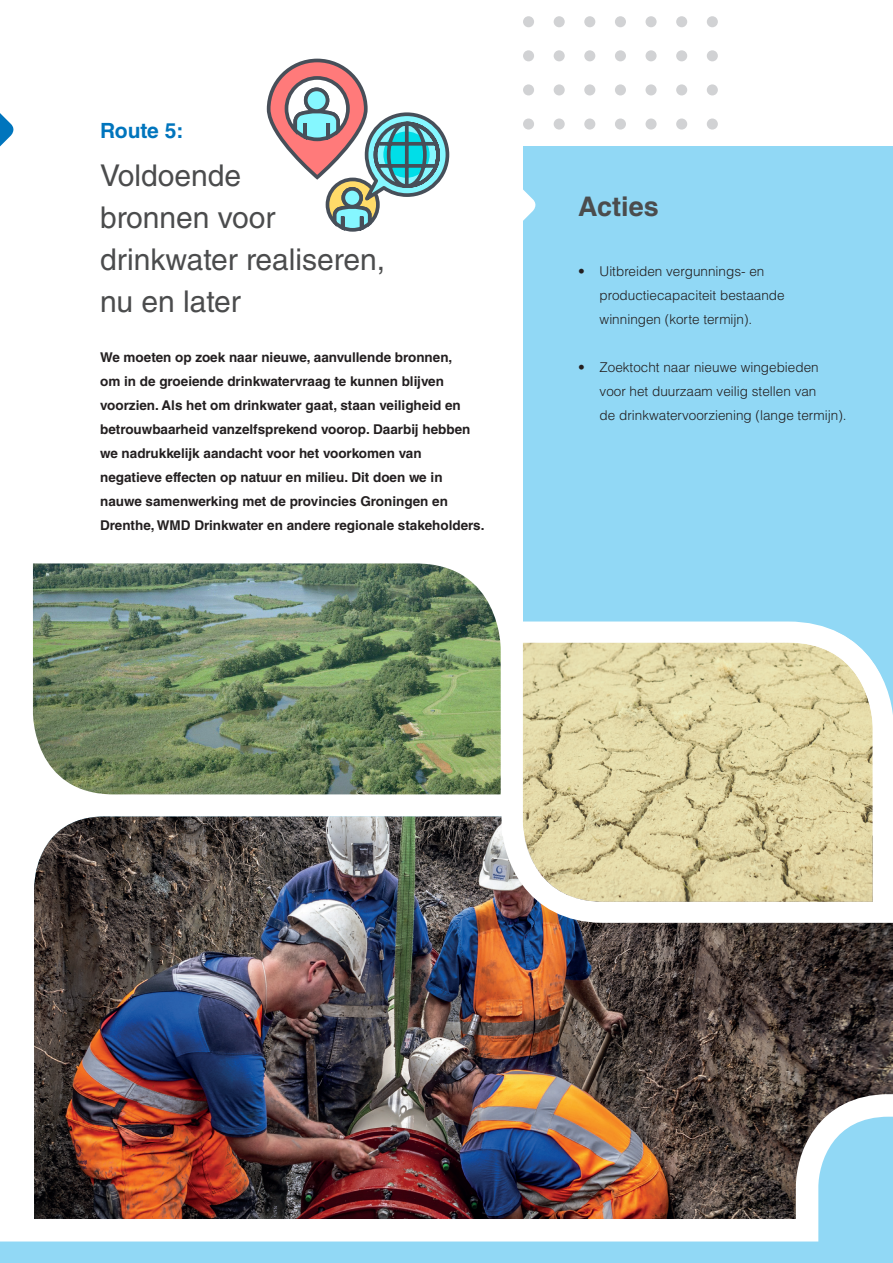
<style>
.page{position:relative;width:893px;height:1263px;background:#fff}
.page>*{position:absolute;margin:0;border:0;box-sizing:border-box;transform-origin:0 0}
.t1{font:30px/42px "Helvetica LT Std";color:#4b4c4d}
.t2{font:700 27px "Helvetica LT Std";color:#4b4c4d}
.t3{font:700 21px "Helvetica LT Std";letter-spacing:-.005em;color:#0075bd}
.t4{font:700 13.5px/24px "Helvetica LT Std";color:#231f20}
.t5{font:300 13.5px/24px "Helvetica LT Std";color:#231f20}
</style>
<div class="page">
<img style="left:34px;top:816px;width:859px;height:267px">
<img style="left:892px;top:933px;width:1px;height:126px">
<img style="left:0;top:1083px;width:893px;height:180px">
<div style="left:707px;top:16px;width:11px;height:11px;background:#d1d2d4;border-radius:50%"></div>
<div style="left:707px;top:50px;width:11px;height:11px;background:#d1d2d4;border-radius:50%"></div>
<div style="left:707px;top:84px;width:11px;height:11px;background:#d1d2d4;border-radius:50%"></div>
<div style="left:707px;top:118px;width:11px;height:12px;background:#d1d2d4;border-radius:50%"></div>
<div style="left:676px;top:16px;width:11px;height:11px;background:#d1d2d4;border-radius:50%"></div>
<div style="left:676px;top:50px;width:11px;height:11px;background:#d1d2d4;border-radius:50%"></div>
<div style="left:676px;top:84px;width:11px;height:11px;background:#d1d2d4;border-radius:50%"></div>
<div style="left:676px;top:118px;width:11px;height:12px;background:#d1d2d4;border-radius:50%"></div>
<div style="left:645px;top:16px;width:12px;height:11px;background:#d1d2d4;border-radius:50%"></div>
<div style="left:645px;top:50px;width:12px;height:11px;background:#d1d2d4;border-radius:50%"></div>
<div style="left:645px;top:84px;width:12px;height:11px;background:#d1d2d4;border-radius:50%"></div>
<div style="left:645px;top:118px;width:12px;height:12px;background:#d1d2d4;border-radius:50%"></div>
<div style="left:615px;top:16px;width:11px;height:11px;background:#d1d2d4;border-radius:50%"></div>
<div style="left:615px;top:50px;width:11px;height:11px;background:#d1d2d4;border-radius:50%"></div>
<div style="left:615px;top:84px;width:11px;height:11px;background:#d1d2d4;border-radius:50%"></div>
<div style="left:615px;top:118px;width:11px;height:12px;background:#d1d2d4;border-radius:50%"></div>
<div style="left:584px;top:16px;width:11px;height:11px;background:#d1d2d4;border-radius:50%"></div>
<div style="left:584px;top:50px;width:11px;height:11px;background:#d1d2d4;border-radius:50%"></div>
<div style="left:584px;top:84px;width:11px;height:11px;background:#d1d2d4;border-radius:50%"></div>
<div style="left:584px;top:118px;width:11px;height:12px;background:#d1d2d4;border-radius:50%"></div>
<div style="left:554px;top:16px;width:11px;height:11px;background:#d1d2d4;border-radius:50%"></div>
<div style="left:554px;top:50px;width:11px;height:11px;background:#d1d2d4;border-radius:50%"></div>
<div style="left:554px;top:84px;width:11px;height:11px;background:#d1d2d4;border-radius:50%"></div>
<div style="left:554px;top:118px;width:11px;height:12px;background:#d1d2d4;border-radius:50%"></div>
<div style="left:523px;top:16px;width:11px;height:11px;background:#d1d2d4;border-radius:50%"></div>
<div style="left:523px;top:50px;width:11px;height:11px;background:#d1d2d4;border-radius:50%"></div>
<div style="left:523px;top:84px;width:11px;height:11px;background:#d1d2d4;border-radius:50%"></div>
<div style="left:523px;top:118px;width:11px;height:12px;background:#d1d2d4;border-radius:50%"></div>
<div style="left:523px;top:147px;width:370px;height:596px;background:#91d8f5"></div>
<svg style="left:0;top:113px;width:14px;height:34px"></svg>
<svg style="left:523px;top:189px;width:13px;height:32px"></svg>
<svg style="left:491px;top:621px;width:402px;height:312px"></svg>
<svg style="left:266px;top:58px;width:184px;height:174px"></svg>
<div style="left:306px;top:89px;width:21px;height:22px;background:#85f7ff;border-radius:50%"></div>
<div style="left:304px;top:88px;width:25px;height:25px;border:4px solid #474f59;border-radius:50%"></div>
<img style="left:33px;top:563px;width:468px;height:231px">
<p class="t3" style="left:100px;top:117px;width:85px">Route 5:</p>
<p class="t1" style="left:100px;top:155px;width:286px">Voldoende<br>bronnen voor drinkwater realiseren, nu en later</p>
<p class="t4" style="left:100px;top:345px;width:386px">We moeten op zoek naar nieuwe, aanvullende bronnen,<br>om in de groeiende drinkwatervraag te kunnen blijven voorzien. Als het om drinkwater gaat, staan veiligheid en betrouwbaarheid vanzelfsprekend voorop. Daarbij hebben we nadrukkelijk aandacht voor het voorkomen van negatieve effecten op natuur en milieu. Dit doen we in nauwe samenwerking met de provincies Groningen en Drenthe, WMD Drinkwater en andere regionale stakeholders.</p>
<p class="t2" style="left:578px;top:190px;width:82px">Acties</p>
<p class="t5" style="left:600px;top:259px;width:187px;text-indent:-21px">• Uitbreiden vergunnings- en productiecapaciteit bestaande winningen (korte termijn).</p>
<p class="t5" style="left:600px;top:355px;width:249px;text-indent:-21px">• Zoektocht naar nieuwe wingebieden voor het duurzaam veilig stellen van<br>de drinkwatervoorziening (lange termijn).</p>
</div>
